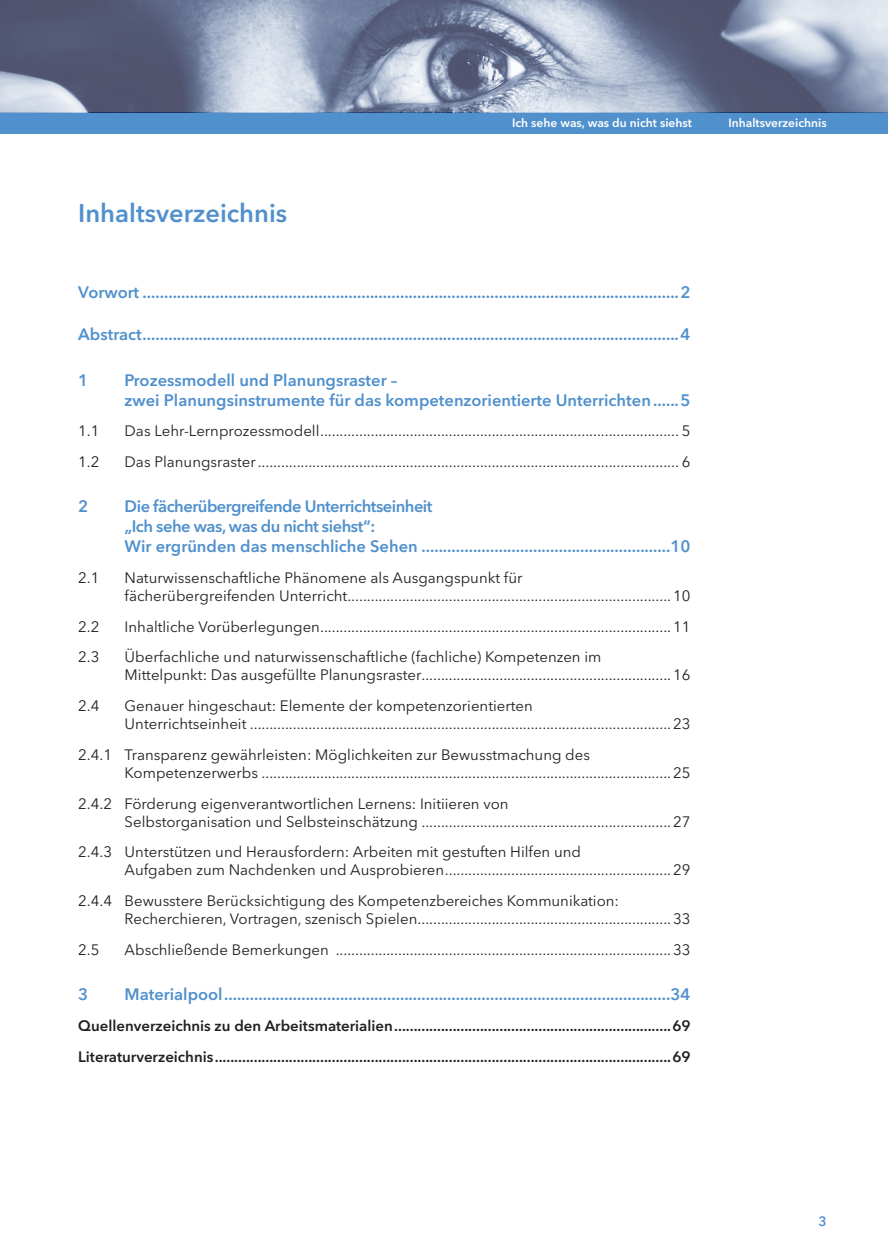
<style>
.page{position:relative;width:888px;height:1258px;background:#fff}
.page>*{position:absolute;margin:0;border:0;box-sizing:border-box;transform-origin:0 0}
.Überschrift_1{font:600 25.5px "Avenir Next LT Pro";color:#5090cc}
.Inhaltsverz__Übersch{font:600 16.5px/19.8px "Avenir Next LT Pro";color:#5090cc}
.Inhaltsverz__Übersch-2{font:600 16.5px/19.8px "Avenir Next LT Pro";letter-spacing:-.03em;color:#5090cc}
.Inhaltsverzeichnis_U{font:15px/18px "Avenir Next LT Pro";color:#231f20}
.Inhaltsverzeichnis_U-2{font:600 15px "Avenir Next LT Pro";color:#231f20}
.t1{font:600 13.5px "Avenir Next LT Pro";color:#5090cc}
.t2{font:600 12px "Avenir Next LT Pro";color:#fff}
</style>
<div class="page">
<div style="left:0;top:112px;width:888px;height:22px;background:#5090cc"></div>
<img style="left:0;top:0;width:888px;height:112px">
<p class="Überschrift_1" style="left:78px;top:198px;width:210px">Inhaltsverzeichnis</p>
<p class="t2" style="left:512px;top:116px;width:181px">Ich sehe was, was du nicht siehst</p>
<p class="t2" style="left:728px;top:116px;width:100px">Inhaltsverzeichnis</p>
<p class="Inhaltsverz__Übersch" style="left:78px;top:283px;width:614px">Vorwort .............................................................................................................................2</p>
<p class="Inhaltsverz__Übersch" style="left:78px;top:325px;width:614px">Abstract.............................................................................................................................4</p>
<p class="Inhaltsverz__Übersch" style="left:78px;top:370px;width:12px">1</p>
<p class="Inhaltsverz__Übersch" style="left:125px;top:370px;width:567px">Prozessmodell und Planungsraster –<br>zwei Planungsinstrumente für das kompetenzorientierte Unterrichten......5</p>
<p class="Inhaltsverzeichnis_U" style="left:78px;top:422px;width:23px">1.1</p>
<p class="Inhaltsverzeichnis_U" style="left:125px;top:422px;width:567px">Das Lehr-Lernprozessmodell............................................................................................ 5</p>
<p class="Inhaltsverzeichnis_U" style="left:78px;top:453px;width:23px">1.2</p>
<p class="Inhaltsverzeichnis_U" style="left:125px;top:453px;width:567px">Das Planungsraster............................................................................................................ 6</p>
<p class="Inhaltsverz__Übersch" style="left:78px;top:496px;width:12px">2</p>
<p class="Inhaltsverz__Übersch-2" style="left:125px;top:496px;width:567px">Die fächerübergreifende Unterrichtseinheit<br>„Ich sehe was, was du nicht siehst“:<br>Wir ergründen das menschliche Sehen ..........................................................10</p>
<p class="Inhaltsverzeichnis_U" style="left:78px;top:568px;width:23px">2.1</p>
<p class="Inhaltsverzeichnis_U" style="left:125px;top:568px;width:567px">Naturwissenschaftliche Phänomene als Ausgangspunkt für<br>fächerübergreifenden Unterricht...................................................................................10</p>
<p class="Inhaltsverzeichnis_U" style="left:78px;top:617px;width:23px">2.2</p>
<p class="Inhaltsverzeichnis_U" style="left:125px;top:617px;width:567px">Inhaltliche Vorüberlegungen..........................................................................................11</p>
<p class="Inhaltsverzeichnis_U" style="left:78px;top:648px;width:23px">2.3</p>
<p class="Inhaltsverzeichnis_U" style="left:125px;top:648px;width:567px">Überfachliche und naturwissenschaftliche (fachliche) Kompetenzen im<br>Mittelpunkt: Das ausgefüllte Planungsraster................................................................16</p>
<p class="Inhaltsverzeichnis_U" style="left:78px;top:697px;width:23px">2.4</p>
<p class="Inhaltsverzeichnis_U" style="left:125px;top:697px;width:567px">Genauer hingeschaut: Elemente der kompetenzorientierten<br>Unterrichtseinheit ............................................................................................................23</p>
<p class="Inhaltsverzeichnis_U" style="left:125px;top:745px;width:567px;text-indent:-46px">2.4.1 Transparenz gewährleisten: Möglichkeiten zur Bewusstmachung des<br>Kompetenzerwerbs .........................................................................................................25</p>
<p class="Inhaltsverzeichnis_U" style="left:125px;top:794px;width:567px;text-indent:-46px">2.4.2 Förderung eigenverantwortlichen Lernens: Initiieren von<br>Selbstorganisation und Selbsteinschätzung ................................................................27</p>
<p class="Inhaltsverzeichnis_U" style="left:125px;top:843px;width:567px;text-indent:-46px">2.4.3 Unterstützen und Herausfordern: Arbeiten mit gestuften Hilfen und<br>Aufgaben zum Nachdenken und Ausprobieren..........................................................29</p>
<p class="Inhaltsverzeichnis_U" style="left:125px;top:892px;width:567px;text-indent:-46px">2.4.4 Bewusstere Berücksichtigung des Kompetenzbereiches Kommunikation:<br>Recherchieren, Vortragen, szenisch Spielen.................................................................33</p>
<p class="Inhaltsverzeichnis_U" style="left:78px;top:940px;width:23px">2.5</p>
<p class="Inhaltsverzeichnis_U" style="left:125px;top:940px;width:567px">Abschließende Bemerkungen ......................................................................................33</p>
<p class="Inhaltsverz__Übersch" style="left:78px;top:984px;width:12px">3</p>
<p class="Inhaltsverz__Übersch" style="left:125px;top:984px;width:567px">Materialpool........................................................................................................34</p>
<p class="Inhaltsverzeichnis_U-2" style="left:78px;top:1016px;width:614px">Quellenverzeichnis zu den Arbeitsmaterialien.......................................................................69</p>
<p class="Inhaltsverzeichnis_U-2" style="left:78px;top:1047px;width:614px">Literaturverzeichnis.....................................................................................................................69</p>
<p class="t1" style="left:818px;top:1213px;width:10px">3</p>
</div>
